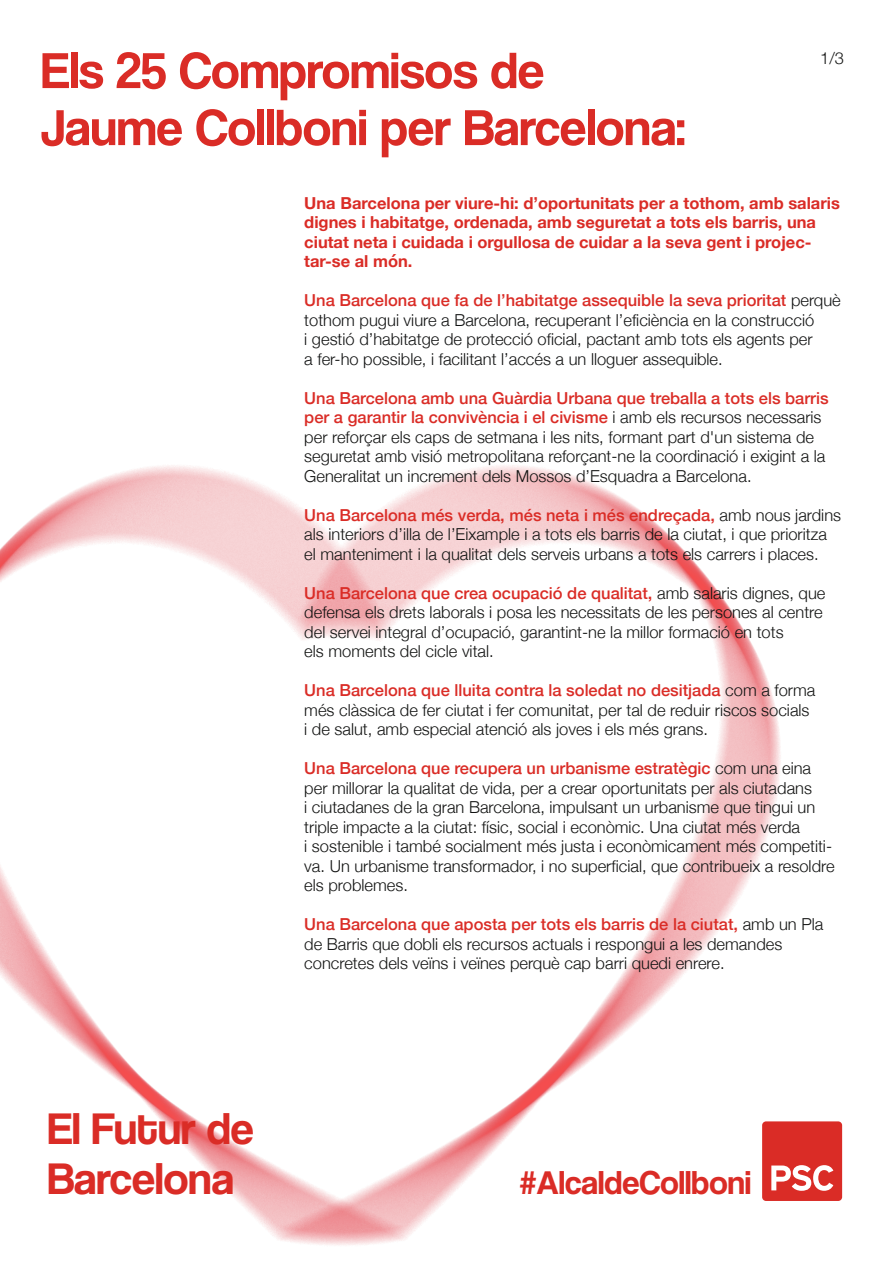
<style>
.page{position:relative;width:893px;height:1263px;background:#fff}
.page>*{position:absolute;margin:0;border:0;box-sizing:border-box;transform-origin:0 0}
.t1{font:52.5px/57px "Coolvetica Rg";color:#da2c26}
.t2{font:46.05px/50.1px "Coolvetica Rg";color:#da2c26}
.t3{font:34.2px "Coolvetica Rg";color:#da2c26}
.t4{font:300 16.5px/19.5px "Helvetica Neue";color:#131413}
.t5{font:300 16.5px/19.5px "Helvetica Neue";color:#131414}
.t6{font:700 16.5px/19.5px "Helvetica Neue";color:#da2c26}
.s1{font-weight:500;color:#da2c26}
</style>
<div class="page">
<img style="left:0;top:465px;width:781px;height:780px">
<div style="left:764px;top:1123px;width:77px;height:76px;background:#da2c26;border-radius:2px"></div>
<div style="left:762px;top:1121px;width:80px;height:80px;border:3px solid #da2c26;border-radius:2px"></div>
<svg style="left:771px;top:1165px;width:62px;height:26px"></svg>
<p class="t4" style="left:820px;top:47px;width:25px">1/3</p>
<h1 class="t1" style="left:41px;top:42px;width:645px">Els 25 Compromisos de<br>Jaume Collboni per Barcelona:</h1>
<p class="t6" style="left:304px;top:193px;width:537px">Una Barcelona per viure-hi: d’oportunitats per a tothom, amb salaris dignes i habitatge, ordenada, amb seguretat a tots els barris, una ciutat neta i cuidada i orgullosa de cuidar a la seva gent i projec&shy;tar-se al món.</p>
<p class="t5" style="left:304px;top:289px;width:538px"><span class="s1">Una Barcelona que fa de l’habitatge assequible la seva prioritat</span> perquè tothom pugui viure a Barcelona, recuperant l’eficiència en la construcció<br>i gestió d’habitatge de protecció oficial, pactant amb tots els agents per<br>a fer-ho possible, i facilitant l’accés a un lloguer assequible.</p>
<p class="t4" style="left:304px;top:387px;width:526px"><span class="s1">Una Barcelona amb una Guàrdia Urbana que treballa a tots els barris per a garantir la convivència i el civisme</span> i amb els recursos necessaris per reforçar els caps de setmana i les nits, formant part d'un sistema de seguretat amb visió metropolitana reforçant-ne la coordinació i exigint a la Generalitat un increment dels Mossos d’Esquadra a Barcelona.</p>
<p class="t4" style="left:304px;top:504px;width:538px"><span class="s1">Una Barcelona més verda, més neta i més endreçada,</span> amb nous jardins als interiors d’illa de l’Eixample i a tots els barris de la ciutat, i que prioritza el manteniment i la qualitat dels serveis urbans a tots els carrers i places.</p>
<p class="t4" style="left:304px;top:582px;width:523px"><span class="s1">Una Barcelona que crea ocupació de qualitat,</span> amb salaris dignes, que defensa els drets laborals i posa les necessitats de les persones al centre del servei integral d’ocupació, garantint-ne la millor formació en tots<br>els moments del cicle vital.</p>
<p class="t4" style="left:304px;top:679px;width:513px"><span class="s1">Una Barcelona que lluita contra la soledat no desitjada</span> com a forma més clàssica de fer ciutat i fer comunitat, per tal de reduir riscos socials i de salut, amb especial atenció als joves i els més grans.</p>
<p class="t4" style="left:304px;top:757px;width:532px"><span class="s1">Una Barcelona que recupera un urbanisme estratègic</span> com una eina per millorar la qualitat de vida, per a crear oportunitats per als ciutadans<br>i ciutadanes de la gran Barcelona, impulsant un urbanisme que tingui un triple impacte a la ciutat: físic, social i econòmic. Una ciutat més verda<br>i sostenible i també socialment més justa i econòmicament més competiti&shy;va. Un urbanisme transformador, i no superficial, que contribueix a resoldre els problemes.</p>
<p class="t4" style="left:304px;top:913px;width:521px"><span class="s1">Una Barcelona que aposta per tots els barris de la ciutat,</span> amb un Pla de Barris que dobli els recursos actuals i respongui a les demandes concretes dels veïns i veïnes perquè cap barri quedi enrere.</p>
<h2 class="t2" style="left:48px;top:1103px;width:208px">El Futur de<br>Barcelona</h2>
<h3 class="t3" style="left:520px;top:1162px;width:233px">#AlcaldeCollboni</h3>
</div>
